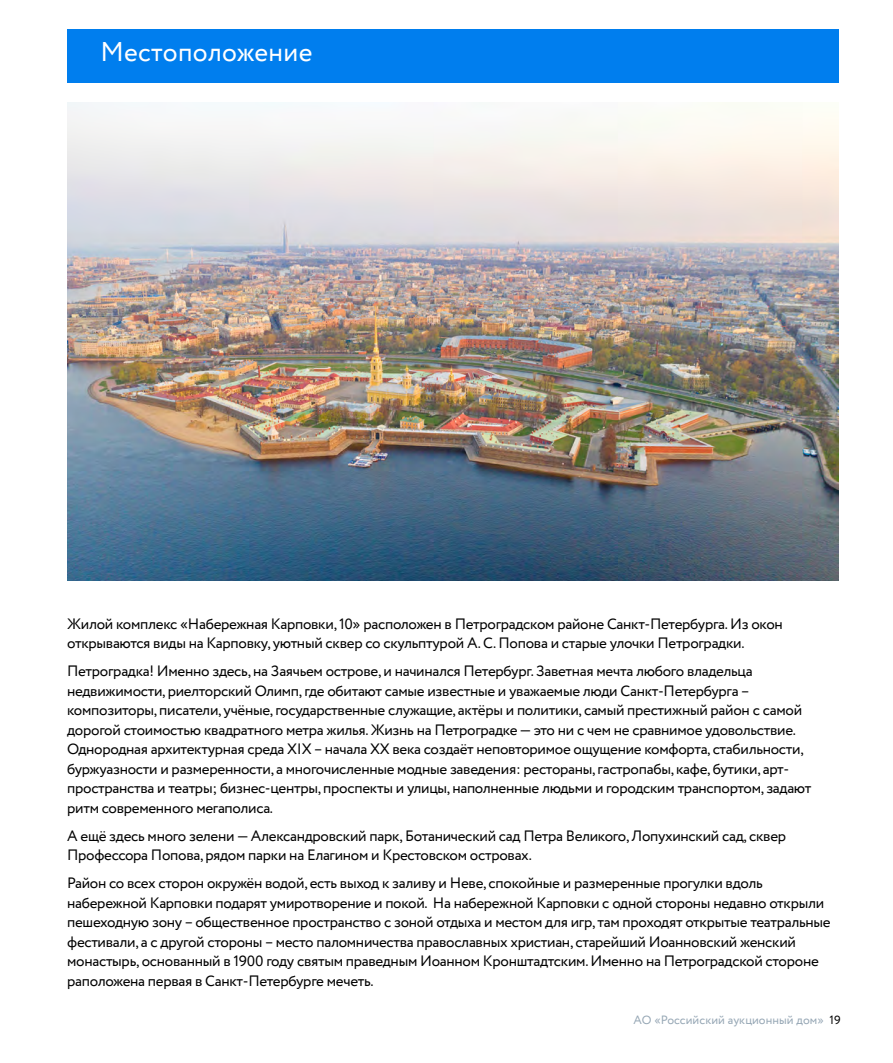
<style>
.page{position:relative;width:893px;height:1063px;background:#fff}
.page>*{position:absolute;margin:0;border:0;box-sizing:border-box;transform-origin:0 0}
.t1{font:27px "Circe";letter-spacing:.015em;color:#fff}
.t2{font:15px/19.5px "Circe";letter-spacing:-.02em;color:#000}
.t3{font:12px "Circe";letter-spacing:.005em;color:#96a7b5}
.s1{color:#000}
</style>
<div class="page">
<div style="left:67px;top:30px;width:772px;height:53px;background:#007eee"></div>
<img style="left:67px;top:102px;width:772px;height:478px">
<h1 class="t1" style="left:100px;top:34px;width:214px">Местоположение</h1>
<p class="t2" style="left:67px;top:614px;width:717px">Жилой комплекс «Набережная Карповки, 10» расположен в Петроградском районе Санкт-Петербурга. Из окон открываются виды на Карповку, уютный сквер со скульптурой А. С. Попова и старые улочки Петроградки.</p>
<p class="t2" style="left:67px;top:662px;width:746px">Петроградка! Именно здесь, на Заячьем острове, и начинался Петербург. Заветная мечта любого владельца недвижимости, риелторский Олимп, где обитают самые известные и уважаемые люди Санкт-Петербурга – композиторы, писатели, учёные, государственные служащие, актёры и политики, самый престижный район с самой дорогой стоимостью квадратного метра жилья. Жизнь на Петроградке — это ни с чем не сравнимое удовольствие.<br>Однородная архитектурная среда XIX – начала XX века создаёт неповторимое ощущение комфорта, стабильности, буржуазности и размеренности, а многочисленные модные заведения: рестораны, гастропабы, кафе, бутики, арт&shy;пространства и театры; бизнес-центры, проспекты и улицы, наполненные людьми и городским транспортом, задают ритм современного мегаполиса.</p>
<p class="t2" style="left:67px;top:827px;width:720px">А ещё здесь много зелени — Александровский парк, Ботанический сад Петра Великого, Лопухинский сад, сквер<br>Профессора Попова, рядом парки на Елагином и Крестовском островах.</p>
<p class="t2" style="left:67px;top:874px;width:765px">Район со всех сторон окружён водой, есть выход к заливу и Неве, спокойные и размеренные прогулки вдоль набережной Карповки подарят умиротворение и покой. На набережной Карповки с одной стороны недавно открыли пешеходную зону – общественное пространство с зоной отдыха и местом для игр, там проходят открытые театральные фестивали, а с другой стороны – место паломничества православных христиан, старейший Иоанновский женский монастырь, основанный в 1900 году святым праведным Иоанном Кронштадтским. Именно на Петроградской стороне раположена первая в Санкт-Петербурге мечеть.</p>
<p class="t3" style="left:634px;top:1012px;width:209px">АО «Российский аукционный дом» <span class="s1">19</span></p>
</div>
